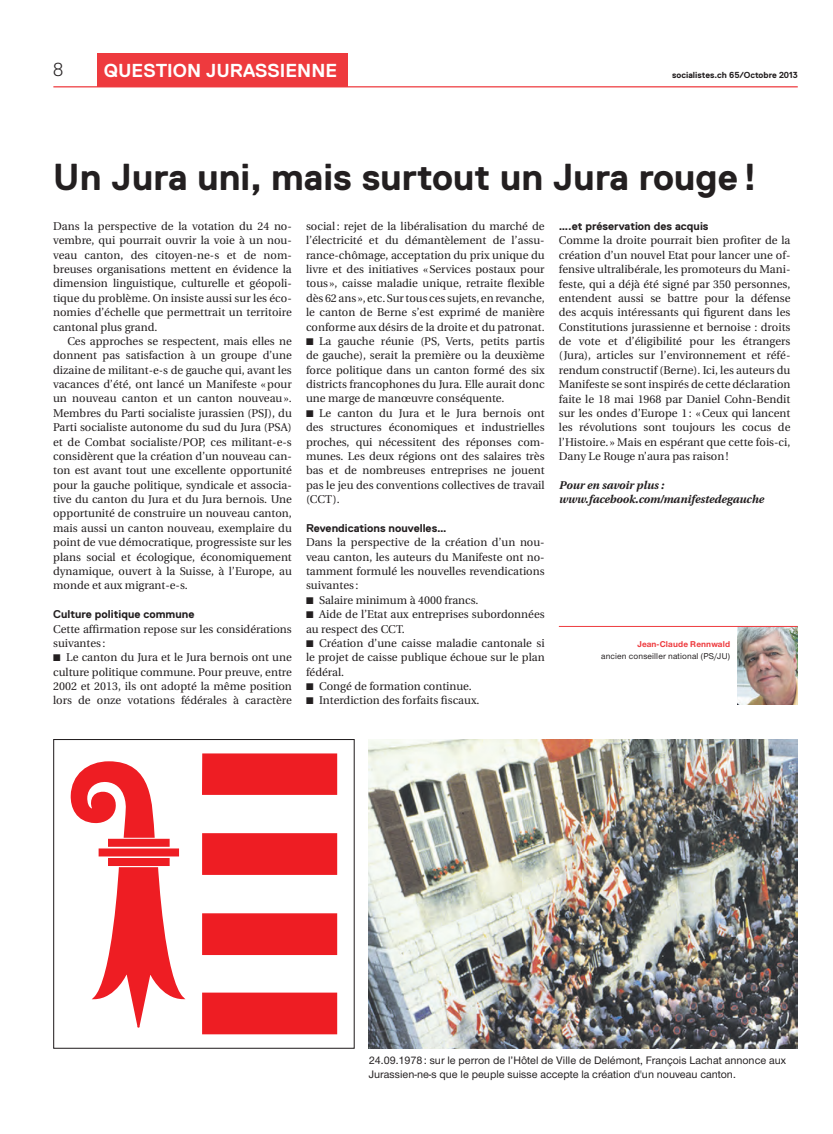
<style>
.page{position:relative;width:833px;height:1134px;background:#fff}
.page>*{position:absolute;margin:0;border:0;box-sizing:border-box;transform-origin:0 0}
.t1{font:700 37.5px "Replica";color:#231f20}
.t2{font:700 18.75px "Replica";color:#fff}
.t3{font:300 18.75px "Replica";color:#231f20}
.t4{font:11.25px/14.4px "Utopia";color:#231f20}
.t5{font:500 11.25px/14.4px "Nimbus San Nov";color:#231f20}
.t6{font:700 11.25px "Replica";color:#231f20}
.t7{font:italic 700 11.25px/14.4px "Utopia";color:#231f20}
.t8{font:500 8.75px "Nimbus San Nov";letter-spacing:.02em;color:#231f20}
.t9{font:700 8.75px "Replica";color:#231f20}
.t10{font:700 8.75px "Nimbus San Nov";letter-spacing:.02em;color:#ee3a3e}
.s1{font-family:"European Pi Three"}
</style>
<div class="page">
<hr style="left:53px;top:86px;width:744px;height:1px;background:#ee3a3e">
<div style="left:97px;top:53px;width:251px;height:34px;background:#ee3a3e"></div>
<img style="left:737px;top:627px;width:60px;height:77px">
<hr style="left:559px;top:626px;width:238px;height:1px;background:#ee3a3e">
<img style="left:369px;top:740px;width:428px;height:309px">
<svg style="left:71px;top:761px;width:84px;height:77px"></svg>
<div style="left:108px;top:839px;width:62px;height:8px;background:#ee1d23;border:2px solid #ee1d23"></div>
<div style="left:99px;top:848px;width:80px;height:8px;background:#ee1d23;border:2px solid #ee1d23"></div>
<div style="left:108px;top:858px;width:62px;height:8px;background:#ee1d23"></div>
<svg style="left:92px;top:867px;width:94px;height:161px"></svg>
<div style="left:203px;top:754px;width:133px;height:40px;background:#ee1d23"></div>
<div style="left:202px;top:753px;width:135px;height:42px;border:2px solid #ee1d23"></div>
<div style="left:203px;top:834px;width:133px;height:40px;background:#ee1d23"></div>
<div style="left:202px;top:833px;width:135px;height:42px;border:2px solid #ee1d23"></div>
<div style="left:203px;top:993px;width:133px;height:40px;background:#ee1d23"></div>
<div style="left:202px;top:992px;width:135px;height:42px;border:2px solid #ee1d23"></div>
<div style="left:203px;top:914px;width:133px;height:40px;background:#ee1d23"></div>
<div style="left:202px;top:913px;width:135px;height:42px;border:2px solid #ee1d23"></div>
<div style="left:53px;top:739px;width:302px;height:310px;border:1px solid #231f20"></div>
<h2 class="t3" style="left:53px;top:59px;width:12px">8</h2>
<h2 class="t2" style="left:104px;top:60px;width:235px">question jurassienne</h2>
<p class="t9" style="left:672px;top:70px;width:127px">socialistes.ch 65/Octobre 2013</p>
<h1 class="t1" style="left:53px;top:156px;width:706px">U n Jura uni, mais surtout un Jura rouge!</h1>
<p class="t4" style="left:306px;top:219px;width:240px">social: rejet de la libéralisation du marché de l’électricité et du démantèlement de l’assu&shy;rance-chômage, acceptation du prix unique du livre et des initiatives «Services postaux pour tous », caisse maladie unique, retraite flexible dès 62 ans », etc. Sur tous ces sujets, en revanche, le canton de Berne s’est exprimé de manière conforme aux désirs de la droite et du patronat.<br><span class="s1">K</span> La gauche réunie (PS, Verts, petits partis de gauche), serait la première ou la deuxième force politique dans un canton formé des six districts francophones du Jura. Elle aurait donc une marge de manœuvre conséquente.<br><span class="s1">K</span> Le canton du Jura et le Jura bernois ont des structures économiques et industrielles proches, qui nécessitent des réponses com&shy;munes. Les deux régions ont des salaires très bas et de nombreuses entreprises ne jouent pas le jeu des conventions collectives de travail (CCT).</p>
<p class="t6" style="left:306px;top:522px;width:142px">Revendications nouvelles…</p>
<p class="t4" style="left:306px;top:535px;width:240px">Dans la perspective de la création d’un nou&shy;veau canton, les auteurs du Manifeste ont no&shy;tamment formulé les nouvelles revendications suivantes :<br><span class="s1">K</span> Salaire minimum à 4000 francs.<br><span class="s1">K</span> Aide de l’Etat aux entreprises subordonnées au respect des CCT.<br><span class="s1">K</span> Création d’une caisse maladie cantonale si le projet de caisse publique échoue sur le plan fédéral.<br><span class="s1">K</span> Congé de formation continue.<br><span class="s1">K</span> Interdiction des forfaits fiscaux.</p>
<p class="t4" style="left:53px;top:219px;width:240px;text-align:justify">Dans la perspective de la votation du 24 no&shy;vembre, qui pourrait ouvrir la voie à un nou&shy;veau canton, des citoyen-ne-s et de nom&shy;breuses organisations mettent en évidence la dimension linguistique, culturelle et géopoli&shy;tique du problème. On insiste aussi sur les éco&shy;nomies d’échelle que permettrait un territoire cantonal plus grand.</p>
<p class="t4" style="left:53px;top:334px;width:240px;text-align:justify;text-indent:14px">Ces approches se respectent, mais elles ne donnent pas satisfaction à un groupe d’une dizaine de militant-e-s de gauche qui, avant les vacances d’été, ont lancé un Manifeste «pour un nouveau canton et un canton nouveau».<br>Membres du Parti socialiste jurassien (PSJ), du Parti socialiste autonome du sud du Jura (PSA) et de Combat socialiste/POP, ces militant-e-s considèrent que la création d’un nouveau can&shy;ton est avant tout une excellente opportunité pour la gauche politique, syndicale et associa&shy;tive du canton du Jura et du Jura bernois. Une opportunité de construire un nouveau canton, mais aussi un canton nouveau, exemplaire du point de vue démocratique, progressiste sur les plans social et écologique, économiquement dynamique, ouvert à la Suisse, à l’Europe, au monde et aux migrant-e-s.</p>
<p class="t6" style="left:53px;top:608px;width:143px">Culture politique commune</p>
<p class="t4" style="left:53px;top:622px;width:240px">Cette affirmation repose sur les considérations suivantes :<br><span class="s1">K</span> Le canton du Jura et le Jura bernois ont une culture politique commune. Pour preuve, entre 2002 et 2013, ils ont adopté la même position lors de onze votations fédérales à caractère</p>
<p class="t6" style="left:559px;top:220px;width:151px">….et préservation des acquis</p>
<p class="t4" style="left:559px;top:234px;width:233px;text-align:justify">Comme la droite pourrait bien profiter de la création d’un nouvel Etat pour lancer une of&shy;fensive ultralibérale, les promoteurs du Mani&shy;feste, qui a déjà été signé par 350 personnes, entendent aussi se battre pour la défense des acquis intéressants qui figurent dans les Constitutions jurassienne et bernoise : droits de vote et d’éligibilité pour les étrangers (Jura), articles sur l’environnement et réfé&shy;rendum constructif (Berne). Ici, les auteurs du Manifeste se sont inspirés de cette déclaration faite le 18 mai 1968 par Daniel Cohn-Bendit sur les ondes d’Europe 1: «Ceux qui lancent les révolutions sont toujours les cocus de l’Histoire. » Mais en espérant que cette fois-ci, Dany Le Rouge n’aura pas raison!</p>
<p class="t7" style="left:559px;top:478px;width:206px">Pour en savoir plus : www.facebook.com/manifestedegauche</p>
<p class="t10" style="left:637px;top:638px;width:94px">Jean-Claude Rennwald</p>
<p class="t8" style="left:601px;top:650px;width:131px">ancien conseiller national (PS/JU)</p>
<p class="t5" style="left:369px;top:1053px;width:418px">24.09.1978: sur le perron de l’Hôtel de Ville de Delémont, François Lachat annonce aux<br>Jurassien-ne-s que le peuple suisse accepte la création d'un nouveau canton.</p>
</div>
